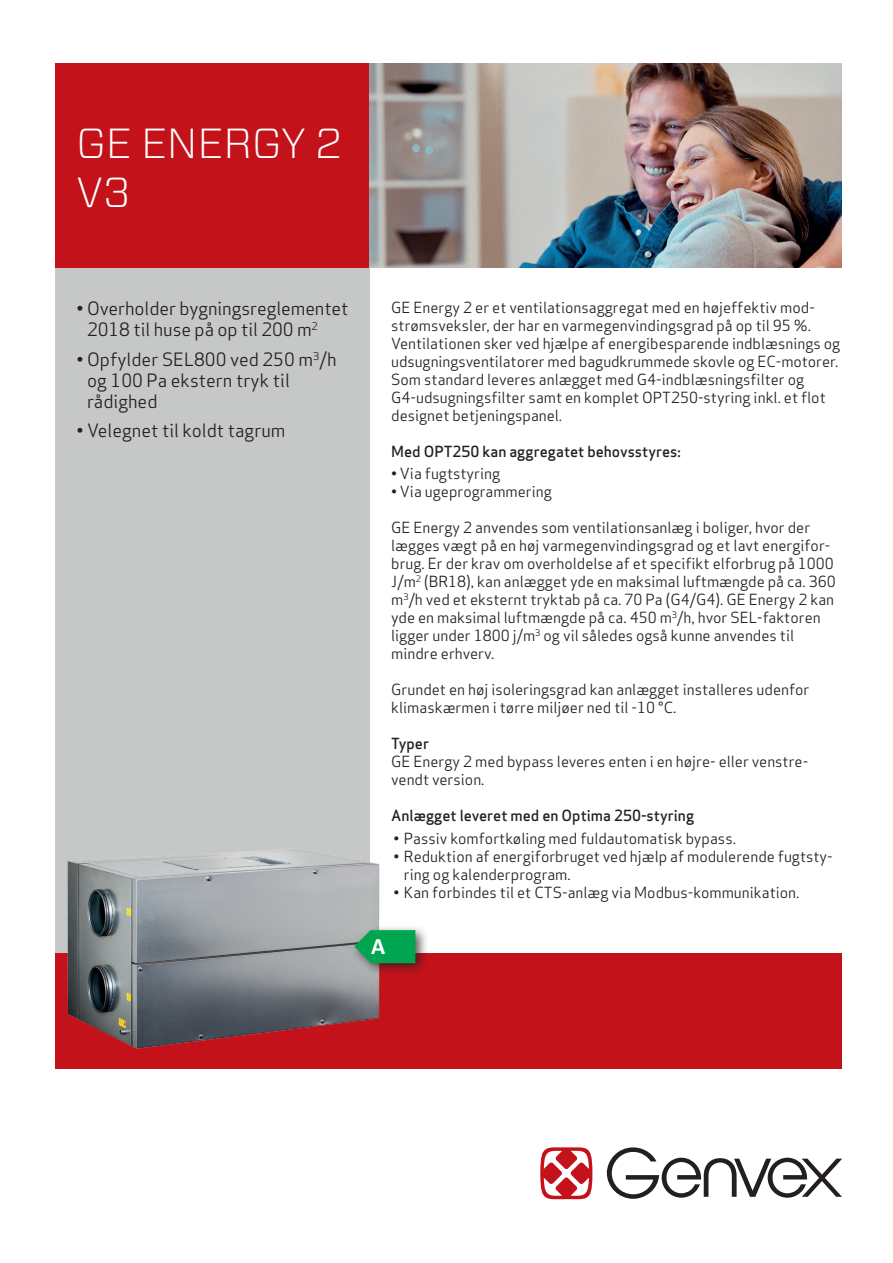
<style>
.page{position:relative;width:893px;height:1263px;background:#fff}
.page>*{position:absolute;margin:0;border:0;box-sizing:border-box;transform-origin:0 0}
.Produktnavn_-_Vitess{font:300 42px/49.5px "Vitesse Sans";color:#fff}
.t1{font:700 23.4px "Calibri";color:#fff}
.t2{font:18px/21px "Apex Sans";color:#231f20}
.Brødtekst_-_Apex_boo{font:15px/18px "Apex Sans";color:#231f20}
.Brødtekst_-_Apex_boo-2{font:500 15px "Apex Sans";color:#231f20}
</style>
<div class="page">
<svg style="left:540px;top:1147px;width:52px;height:52px"></svg>
<svg style="left:607px;top:1147px;width:235px;height:52px"></svg>
<div style="left:55px;top:268px;width:315px;height:686px;background:#c6c8c8"></div>
<div style="left:55px;top:954px;width:787px;height:115px;background:#c4121a"></div>
<div style="left:55px;top:64px;width:315px;height:204px;background:#c4121a"></div>
<img style="left:370px;top:64px;width:472px;height:204px">
<img style="left:55px;top:849px;width:325px;height:200px">
<div style="left:350px;top:924px;width:78px;height:52px;background:#231f20;opacity:.75"></div>
<svg style="left:354px;top:930px;width:61px;height:33px;background:#17a55b"></svg>
<p class="Produktnavn_-_Vitess" style="left:77px;top:117px;width:267px">GE ENERGY 2<br>V3</p>
<p class="t2" style="left:87px;top:297px;width:263px;text-indent:-11px">• Overholder bygningsreglementet<br>2018 til huse på op til 200 m<sup>2</sup></p>
<p class="t2" style="left:87px;top:347px;width:251px;text-indent:-11px">• Opfylder SEL800 ved 250 m<sup>3</sup>/h og 100 Pa ekstern tryk til rådighed</p>
<p class="t2" style="left:77px;top:419px;width:211px">• Velegnet til koldt tagrum</p>
<p class="Brødtekst_-_Apex_boo" style="left:391px;top:297px;width:451px">GE Energy 2 er et ventilationsaggregat med en højeffektiv mod&shy;strømsveksler, der har en varmegenvindingsgrad på op til 95 %.<br>Ventilationen sker ved hjælpe af energibesparende indblæsnings og udsugningsventilatorer med bagudkrummede skovle og EC-motorer.<br>Som standard leveres anlægget med G4-indblæsningsfilter og G4-udsugningsfilter samt en komplet OPT250-styring inkl. et flot designet betjeningspanel.</p>
<p class="Brødtekst_-_Apex_boo-2" style="left:391px;top:438px;width:291px">Med OPT250 kan aggregatet behovsstyres:</p>
<p class="Brødtekst_-_Apex_boo" style="left:391px;top:463px;width:111px">• Via fugtstyring</p>
<p class="Brødtekst_-_Apex_boo" style="left:391px;top:481px;width:162px">• Via ugeprogrammering</p>
<p class="Brødtekst_-_Apex_boo" style="left:391px;top:517px;width:446px">GE Energy 2 anvendes som ventilationsanlæg i boliger, hvor der lægges vægt på en høj varmegenvindingsgrad og et lavt energifor&shy;brug. Er der krav om overholdelse af et specifikt elforbrug på 1000<br>J/m<sup>2</sup> (BR18), kan anlægget yde en maksimal luftmængde på ca. 360 m<sup>3</sup>/h ved et eksternt tryktab på ca. 70 Pa (G4/G4). GE Energy 2 kan yde en maksimal luftmængde på ca. 450 m<sup>3</sup>/h, hvor SEL-faktoren ligger under 1800 j/m<sup>3</sup> og vil således også kunne anvendes til mindre erhverv.</p>
<p class="Brødtekst_-_Apex_boo" style="left:391px;top:679px;width:420px">Grundet en høj isoleringsgrad kan anlægget installeres udenfor klimaskærmen i tørre miljøer ned til -10 °C.</p>
<p class="Brødtekst_-_Apex_boo-2" style="left:391px;top:731px;width:39px">Typer</p>
<p class="Brødtekst_-_Apex_boo" style="left:391px;top:751px;width:419px">GE Energy 2 med bypass leveres enten i en højre- eller venstre&shy;vendt version.</p>
<p class="Brødtekst_-_Apex_boo-2" style="left:391px;top:803px;width:304px">Anlægget leveret med en Optima 250-styring</p>
<p class="Brødtekst_-_Apex_boo" style="left:393px;top:828px;width:344px">• Passiv komfortkøling med fuldautomatisk bypass.</p>
<p class="Brødtekst_-_Apex_boo" style="left:404px;top:846px;width:430px;text-indent:-11px">• Reduktion af energiforbruget ved hjælp af modulerende fugtsty&shy;ring og kalenderprogram.</p>
<p class="Brødtekst_-_Apex_boo" style="left:393px;top:882px;width:408px">• Kan forbindes til et CTS-anlæg via Modbus-kommunikation.</p>
<p class="t1" style="left:371px;top:931px;width:16px">A</p>
</div>
